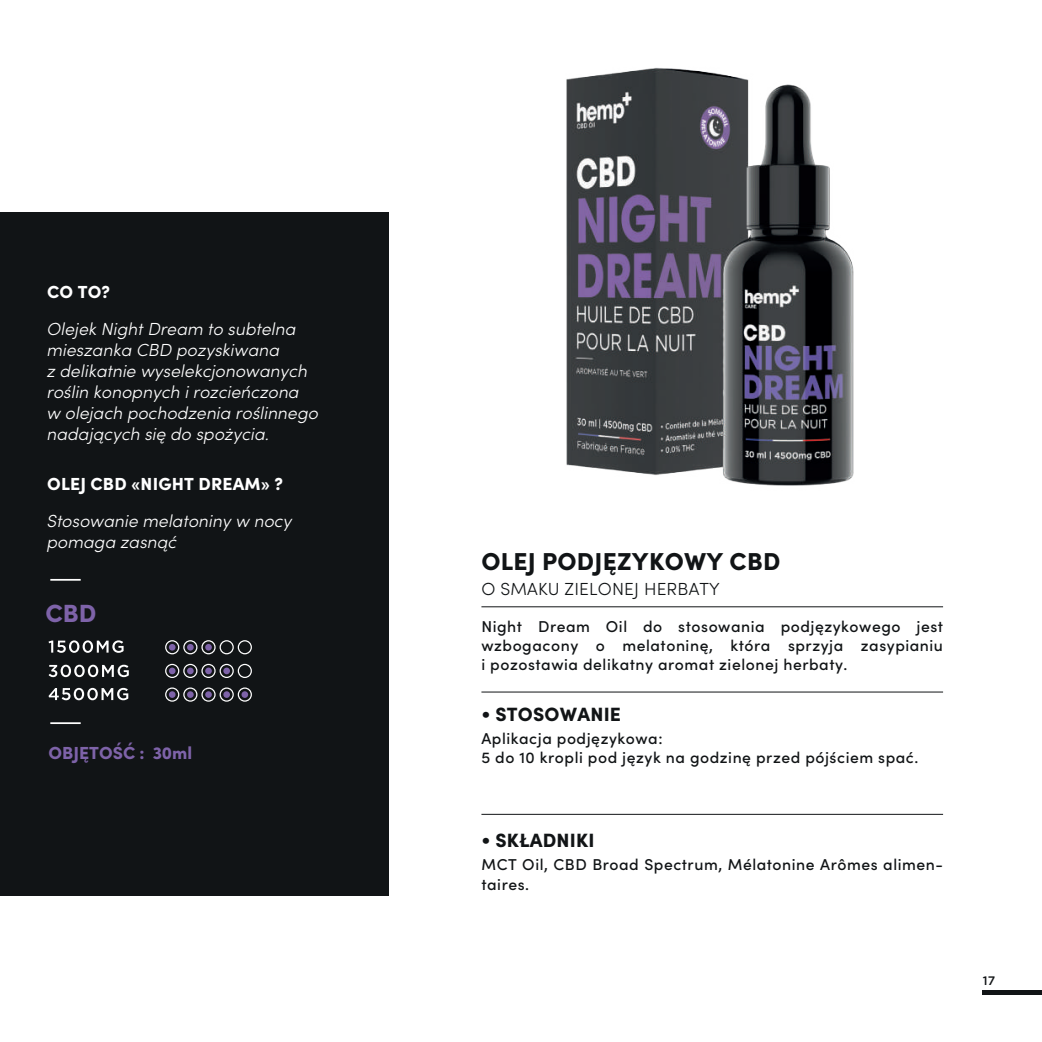
<style>
.page{position:relative;width:1042px;height:1042px;background:#fff}
.page>*{position:absolute;margin:0;border:0;box-sizing:border-box;transform-origin:0 0}
.t1{font:900 24.85px "Sofia Pro";color:#7e63a9}
.t2{font:900 24.5px "Sofia Pro";letter-spacing:.01em;color:#111416}
.t3{font:900 19.25px "Sofia Pro";letter-spacing:.01em;color:#111416}
.t4{font:italic 300 17.5px/21px "Sofia Pro";color:#fff}
.t5{font:900 17.5px "Sofia Pro";letter-spacing:.01em;color:#fff}
.t6{font:300 17.5px "Sofia Pro";letter-spacing:.01em;color:#111416}
.t7{font:900 17.5px "Sofia Pro";color:#7e63a9}
.t8{font:500 15.75px/19.2px "Sofia Pro";letter-spacing:.035em;color:#111416}
.t9{font:500 12.25px "Gotham";color:#111416}
</style>
<div class="page">
<hr style="left:983px;top:990px;width:59px;height:4px;background:#111416">
<div style="left:0;top:213px;width:388px;height:683px;background:#111416"></div>
<hr style="left:481px;top:691px;width:462px;height:1px;background:#111416">
<hr style="left:481px;top:814px;width:462px;height:1px;background:#111416">
<hr style="left:481px;top:606px;width:462px;height:1px;background:#111416">
<svg style="left:49px;top:640px;width:75px;height:13px"></svg>
<svg style="left:49px;top:665px;width:80px;height:12px"></svg>
<svg style="left:49px;top:688px;width:79px;height:12px"></svg>
<hr style="left:50px;top:579px;width:31px;height:2px;background:#fff">
<hr style="left:50px;top:722px;width:31px;height:2px;background:#fff">
<div style="left:169px;top:644px;width:7px;height:6px;background:#7e63a9;border-radius:50%"></div>
<div style="left:187px;top:644px;width:7px;height:6px;background:#7e63a9;border-radius:50%"></div>
<div style="left:205px;top:644px;width:7px;height:6px;background:#7e63a9;border-radius:50%"></div>
<div style="left:169px;top:667px;width:7px;height:7px;background:#7e63a9;border-radius:50%"></div>
<div style="left:187px;top:667px;width:7px;height:7px;background:#7e63a9;border-radius:50%"></div>
<div style="left:205px;top:667px;width:7px;height:7px;background:#7e63a9;border-radius:50%"></div>
<div style="left:223px;top:667px;width:7px;height:7px;background:#7e63a9;border-radius:50%"></div>
<div style="left:169px;top:691px;width:7px;height:7px;background:#7e63a9;border-radius:50%"></div>
<div style="left:187px;top:691px;width:7px;height:7px;background:#7e63a9;border-radius:50%"></div>
<div style="left:205px;top:691px;width:7px;height:7px;background:#7e63a9;border-radius:50%"></div>
<div style="left:223px;top:691px;width:7px;height:7px;background:#7e63a9;border-radius:50%"></div>
<div style="left:241px;top:691px;width:7px;height:7px;background:#7e63a9;border-radius:50%"></div>
<div style="left:165px;top:640px;width:14px;height:14px;border:1px solid #fff;border-radius:50%"></div>
<div style="left:183px;top:640px;width:14px;height:14px;border:1px solid #fff;border-radius:50%"></div>
<div style="left:201px;top:640px;width:15px;height:14px;border:1px solid #fff;border-radius:50%"></div>
<div style="left:220px;top:640px;width:14px;height:14px;border:1px solid #fff;border-radius:50%"></div>
<div style="left:238px;top:640px;width:14px;height:14px;border:1px solid #fff;border-radius:50%"></div>
<div style="left:165px;top:664px;width:14px;height:14px;border:1px solid #fff;border-radius:50%"></div>
<div style="left:183px;top:664px;width:14px;height:14px;border:1px solid #fff;border-radius:50%"></div>
<div style="left:201px;top:664px;width:15px;height:14px;border:1px solid #fff;border-radius:50%"></div>
<div style="left:220px;top:664px;width:14px;height:14px;border:1px solid #fff;border-radius:50%"></div>
<div style="left:238px;top:664px;width:14px;height:14px;border:1px solid #fff;border-radius:50%"></div>
<div style="left:165px;top:687px;width:14px;height:15px;border:1px solid #fff;border-radius:50%"></div>
<div style="left:183px;top:687px;width:14px;height:15px;border:1px solid #fff;border-radius:50%"></div>
<div style="left:201px;top:687px;width:15px;height:15px;border:1px solid #fff;border-radius:50%"></div>
<div style="left:220px;top:687px;width:14px;height:15px;border:1px solid #fff;border-radius:50%"></div>
<div style="left:238px;top:687px;width:14px;height:15px;border:1px solid #fff;border-radius:50%"></div>
<img style="left:566px;top:67px;width:288px;height:419px">
<p class="t5" style="left:47px;top:278px;width:65px">CO TO?</p>
<p class="t4" style="left:47px;top:317px;width:273px">Olejek Night Dream to subtelna mieszanka CBD pozyskiwana<br>z delikatnie wyselekcjonowanych roślin konopnych i rozcieńczona<br>w olejach pochodzenia roślinnego nadających się do spożycia.</p>
<p class="t5" style="left:47px;top:470px;width:237px">OLEJ CBD «NIGHT DREAM» ?</p>
<p class="t4" style="left:47px;top:509px;width:246px">Stosowanie melatoniny w nocy pomaga zasnąć</p>
<h1 class="t1" style="left:45px;top:594px;width:53px">CBD</h1>
<p class="t7" style="left:49px;top:739px;width:145px">OBJĘTOŚĆ : 30ml</p>
<h2 class="t2" style="left:481px;top:542px;width:300px">OLEJ PODJĘZYKOWY CBD</h2>
<p class="t6" style="left:481px;top:576px;width:240px">O SMAKU ZIELONEJ HERBATY</p>
<p class="t8" style="left:481px;top:615px;width:463px;text-align:justify">Night Dream Oil do stosowania podjęzykowego jest wzbogacony o melatoninę, która sprzyja zasypianiu i pozostawia delikatny aromat zielonej herbaty.</p>
<p class="t3" style="left:481px;top:699px;width:141px">• STOSOWANIE</p>
<p class="t8" style="left:481px;top:728px;width:438px">Aplikacja podjęzykowa:<br>5 do 10 kropli pod język na godzinę przed pójściem spać.</p>
<p class="t3" style="left:481px;top:825px;width:115px">• SKŁADNIKI</p>
<p class="t8" style="left:481px;top:854px;width:463px">MCT Oil, CBD Broad Spectrum, Mélatonine Arômes alimen&shy;taires.</p>
<p class="t9" style="left:983px;top:974px;width:14px">17</p>
</div>
